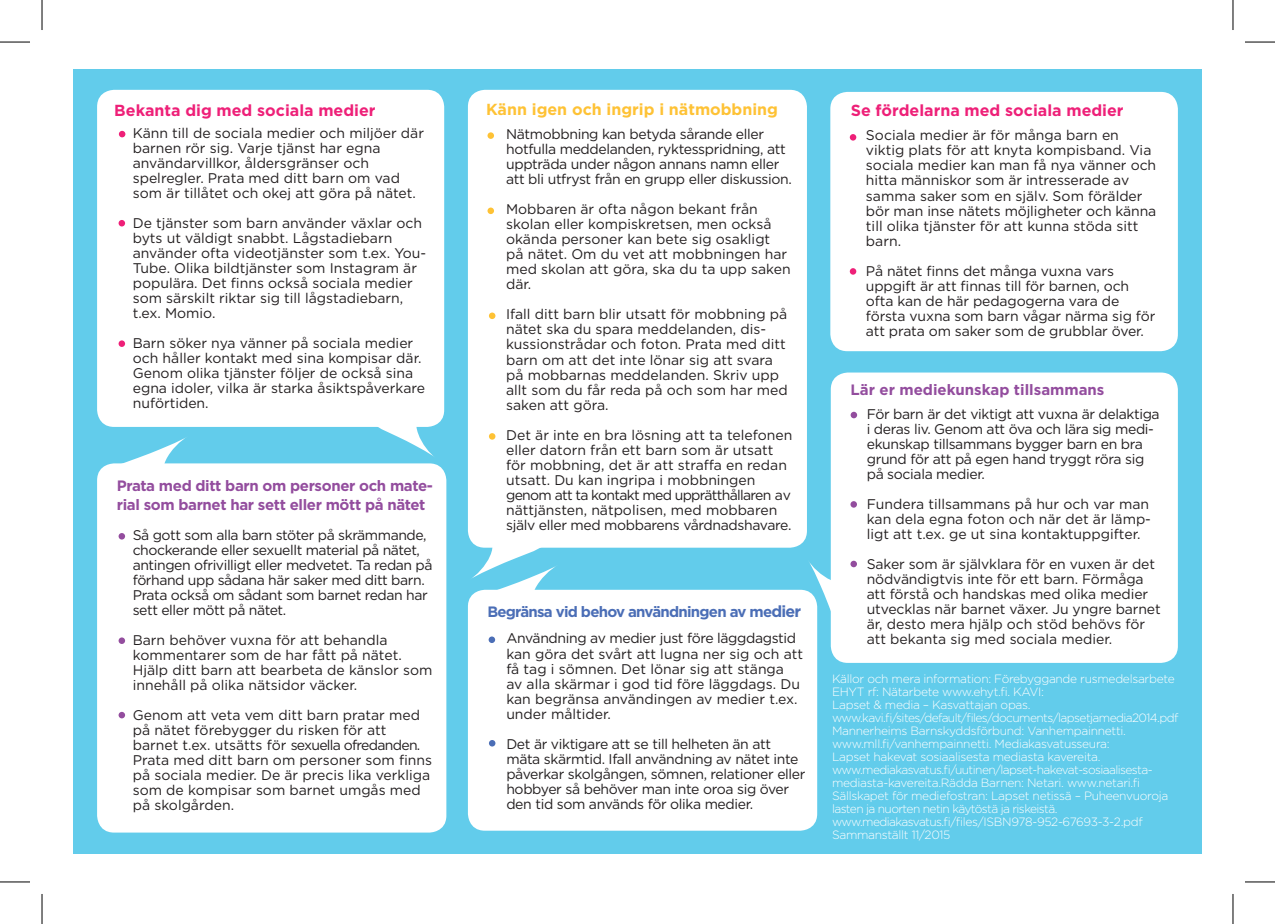
<style>
.page{position:relative;width:1275px;height:924px;background:#fff}
.page>*{position:absolute;margin:0;border:0;box-sizing:border-box;transform-origin:0 0}
.t1{font:700 16px "Gotham";color:#ee2078}
.t2{font:700 16px "Gotham";color:#fec235}
.t3{font:700 15px/19.2px "Gotham";letter-spacing:-.025em;color:#934d9e}
.t4{font:700 15px "Gotham";letter-spacing:-.05em;color:#4b6eb6}
.t5{font:700 15px "Gotham";color:#934d9e}
.t6{font:14px/15px "Gotham";color:#231f20}
.t7{font:14px/15px "Gotham";letter-spacing:-.025em;color:#231f20}
.t8{font:14px/15px "Gotham";letter-spacing:-.03em;color:#231f20}
.t9{font:300 12px/13px "Gotham";letter-spacing:-.025em;color:#fff}
.s1{font-size:16px}
</style>
<div class="page">
<div style="left:73px;top:69px;width:1128px;height:783px;background:#62cceb"></div>
<div style="left:830px;top:92px;width:347px;height:259px;background:#fff;border-radius:17px"></div>
<svg style="left:809px;top:559px;width:22px;height:78px"></svg>
<div style="left:831px;top:372px;width:346px;height:290px;background:#fff;border-radius:17px"></div>
<div style="left:468px;top:589px;width:349px;height:241px;background:#fff;border-radius:17px"></div>
<div style="left:849px;top:134px;width:7px;height:6px;background:#ee2078;border-radius:50%"></div>
<div style="left:849px;top:268px;width:7px;height:6px;background:#ee2078;border-radius:50%"></div>
<svg style="left:468px;top:534px;width:90px;height:70px"></svg>
<div style="left:468px;top:90px;width:339px;height:457px;background:#fff;border-radius:17px"></div>
<div style="left:487px;top:132px;width:7px;height:7px;background:#fec235;border-radius:50%"></div>
<div style="left:487px;top:207px;width:7px;height:7px;background:#fec235;border-radius:50%"></div>
<div style="left:489px;top:312px;width:6px;height:7px;background:#fec235;border-radius:50%"></div>
<svg style="left:489px;top:433px;width:6px;height:6px"></svg>
<div style="left:488px;top:636px;width:7px;height:6px;background:#4b6eb6;border-radius:50%"></div>
<svg style="left:489px;top:739px;width:6px;height:7px"></svg>
<div style="left:97px;top:90px;width:347px;height:336px;background:#fff;border-radius:17px"></div>
<svg style="left:369px;top:424px;width:67px;height:33px"></svg>
<svg style="left:103px;top:437px;width:83px;height:30px"></svg>
<div style="left:97px;top:463px;width:349px;height:369px;background:#fff;border-radius:17px"></div>
<svg style="left:850px;top:411px;width:7px;height:7px"></svg>
<div style="left:850px;top:501px;width:7px;height:6px;background:#934d9e;border-radius:50%"></div>
<div style="left:850px;top:560px;width:7px;height:7px;background:#934d9e;border-radius:50%"></div>
<svg style="left:118px;top:130px;width:7px;height:7px"></svg>
<svg style="left:119px;top:220px;width:6px;height:6px"></svg>
<div style="left:119px;top:340px;width:6px;height:7px;background:#ee2078;border-radius:50%"></div>
<svg style="left:119px;top:532px;width:6px;height:7px"></svg>
<svg style="left:119px;top:637px;width:6px;height:6px"></svg>
<div style="left:119px;top:711px;width:6px;height:7px;background:#934d9e;border-radius:50%"></div>
<hr style="left:0;top:42px;width:30px;height:1px;background:#000">
<hr style="left:1245px;top:42px;width:30px;height:1px;background:#000">
<hr style="left:0;top:881px;width:30px;height:1px;background:#000">
<hr style="left:1245px;top:881px;width:30px;height:1px;background:#000">
<hr style="left:42px;top:0;width:1px;height:30px;background:#000">
<hr style="left:42px;top:893px;width:1px;height:30px;background:#000">
<hr style="left:1232px;top:0;width:1px;height:30px;background:#000">
<hr style="left:1232px;top:893px;width:1px;height:30px;background:#000">
<p class="t1" style="left:114px;top:99px;width:263px">Bekanta dig med sociala medier</p>
<p class="t6" style="left:133px;top:125px;width:293px">Känn till de sociala medier och miljöer där barnen rör sig. Varje tjänst har egna användarvillkor, åldersgränser och spelregler. Prata med ditt barn om vad som är tillåtet och okej att göra på nätet.</p>
<p class="t6" style="left:133px;top:215px;width:295px">De tjänster som barn använder växlar och byts ut väldigt snabbt. Lågstadiebarn använder ofta videotjänster som t.ex. You-Tube. Olika bildtjänster som Instagram är populära. Det finns också sociala medier som särskilt riktar sig till lågstadiebarn, t.ex. Momio.</p>
<p class="t6" style="left:133px;top:335px;width:294px">Barn söker nya vänner på sociala medier och håller kontakt med sina kompisar där.<br>Genom olika tjänster följer de också sina egna idoler, vilka är starka åsiktspåverkare nuförtiden.</p>
<p class="t3" style="left:117px;top:475px;width:317px">Prata med ditt barn om personer och mate&shy;rial som barnet har sett eller mött på nätet</p>
<p class="t8" style="left:133px;top:527px;width:301px">Så gott som alla barn stöter på skrämmande, chockerande eller sexuellt material på nätet, antingen ofrivilligt eller medvetet. Ta redan på förhand upp sådana här saker med ditt barn.<br>Prata också om sådant som barnet redan har sett eller mött på nätet.</p>
<p class="t6" style="left:133px;top:632px;width:301px">Barn behöver vuxna för att behandla kommentarer som de har fått på nätet.<br>Hjälp ditt barn att bearbeta de känslor som innehåll på olika nätsidor väcker.</p>
<p class="t6" style="left:133px;top:707px;width:301px">Genom att veta vem ditt barn pratar med på nätet förebygger du risken för att barnet t.ex. utsätts för sexuella ofredanden.<br>Prata med ditt barn om personer som finns på sociala medier. De är precis lika verkliga som de kompisar som barnet umgås med på skolgården.</p>
<p class="t2" style="left:486px;top:99px;width:293px">Känn igen och ingrip i nätmobbning</p>
<p class="t7" style="left:506px;top:126px;width:287px">Nätmobbning kan betyda sårande eller hotfulla meddelanden, ryktesspridning, att uppträda under någon annans namn eller att bli utfryst från en grupp eller diskussion.</p>
<p class="t6" style="left:506px;top:201px;width:286px">Mobbaren är ofta någon bekant från skolan eller kompiskretsen, men också okända personer kan bete sig osakligt på nätet. Om du vet att mobbningen har med skolan att göra, ska du ta upp saken där.</p>
<p class="t6" style="left:506px;top:306px;width:283px">Ifall ditt barn blir utsatt för mobbning på nätet ska du spara meddelanden, dis&shy;kussionstrådar och foton. Prata med ditt barn om att det inte lönar sig att svara på mobbarnas meddelanden. Skriv upp allt som du får reda på och som har med saken att göra.</p>
<p class="t6" style="left:506px;top:426px;width:288px">Det är inte en bra lösning att ta telefonen eller datorn från ett barn som är utsatt för mobbning, det är att straffa en redan utsatt. Du kan ingripa i mobbningen genom att ta kontakt med upprätthållaren av nättjänsten, nätpolisen, med mobbaren själv eller med mobbarens vårdnadshavare.</p>
<p class="t4" style="left:487px;top:601px;width:315px">Begränsa vid behov användningen av me<span class="s1">dier</span></p>
<p class="t6" style="left:506px;top:630px;width:298px">Användning av medier just före läggdagstid kan göra det svårt att lugna ner sig och att få tag i sömnen. Det lönar sig att stänga av alla skärmar i god tid före läggdags. Du kan begränsa användingen av medier t.ex. under måltider.</p>
<p class="t7" style="left:506px;top:735px;width:301px">Det är viktigare att se till helheten än att mäta skärmtid. Ifall användning av nätet inte påverkar skolgången, sömnen, relationer eller hobbyer så behöver man inte oroa sig över den tid som används för olika medier.</p>
<p class="t1" style="left:850px;top:100px;width:274px">Se fördelarna med sociala medier</p>
<p class="t6" style="left:866px;top:128px;width:292px">Sociala medier är för många barn en viktig plats för att knyta kompisband. Via sociala medier kan man få nya vänner och hitta människor som är intresserade av samma saker som en själv. Som förälder bör man inse nätets möjligheter och känna till olika tjänster för att kunna stöda sitt barn.</p>
<p class="t6" style="left:866px;top:263px;width:291px">På nätet finns det många vuxna vars uppgift är att finnas till för barnen, och ofta kan de här pedagogerna vara de första vuxna som barn vågar närma sig för att prata om saker som de grubblar över.</p>
<p class="t5" style="left:850px;top:379px;width:255px">Lär er mediekunskap tillsammans</p>
<p class="t7" style="left:866px;top:405px;width:294px">För barn är det viktigt att vuxna är delaktiga i deras liv. Genom att öva och lära sig medi&shy;ekunskap tillsammans bygger barn en bra grund för att på egen hand tryggt röra sig på sociala medier.</p>
<p class="t6" style="left:866px;top:495px;width:286px">Fundera tillsammans på hur och var man kan dela egna foton och när det är lämp&shy;ligt att t.ex. ge ut sina kontaktuppgifter.</p>
<p class="t6" style="left:866px;top:555px;width:295px">Saker som är självklara för en vuxen är det nödvändigtvis inte för ett barn. Förmåga att förstå och handskas med olika medier utvecklas när barnet växer. Ju yngre barnet är, desto mera hjälp och stöd behövs för att bekanta sig med sociala medier.</p>
<p class="t9" style="left:832px;top:671px;width:348px">Källor och mera information: Förebyggande rusmedelsarbete EHYT rf: Nätarbete www.ehyt.fi. KAVI:<br>Lapset &amp; media – Kasvattajan opas. www.kavi.fi/sites/default/files/documents/lapsetjamedia2014.pdf Mannerheims Barnskyddsförbund: Vanhempainnetti. www.mll.fi/vanhempainnetti. Mediakasvatusseura:<br>Lapset hakevat sosiaalisesta mediasta kavereita. www.mediakasvatus.fi/uutinen/lapset-hakevat-sosiaalisesta&shy;mediasta-kavereita.Rädda Barnen: Netari. www.netari.fi Sällskapet för mediefostran: Lapset netissä – Puheenvuoroja lasten ja nuorten netin käytöstä ja riskeistä. www.mediakasvatus.fi/files/ISBN978-952-67693-3-2.pdf Sammanställt 11/2015</p>
</div>
